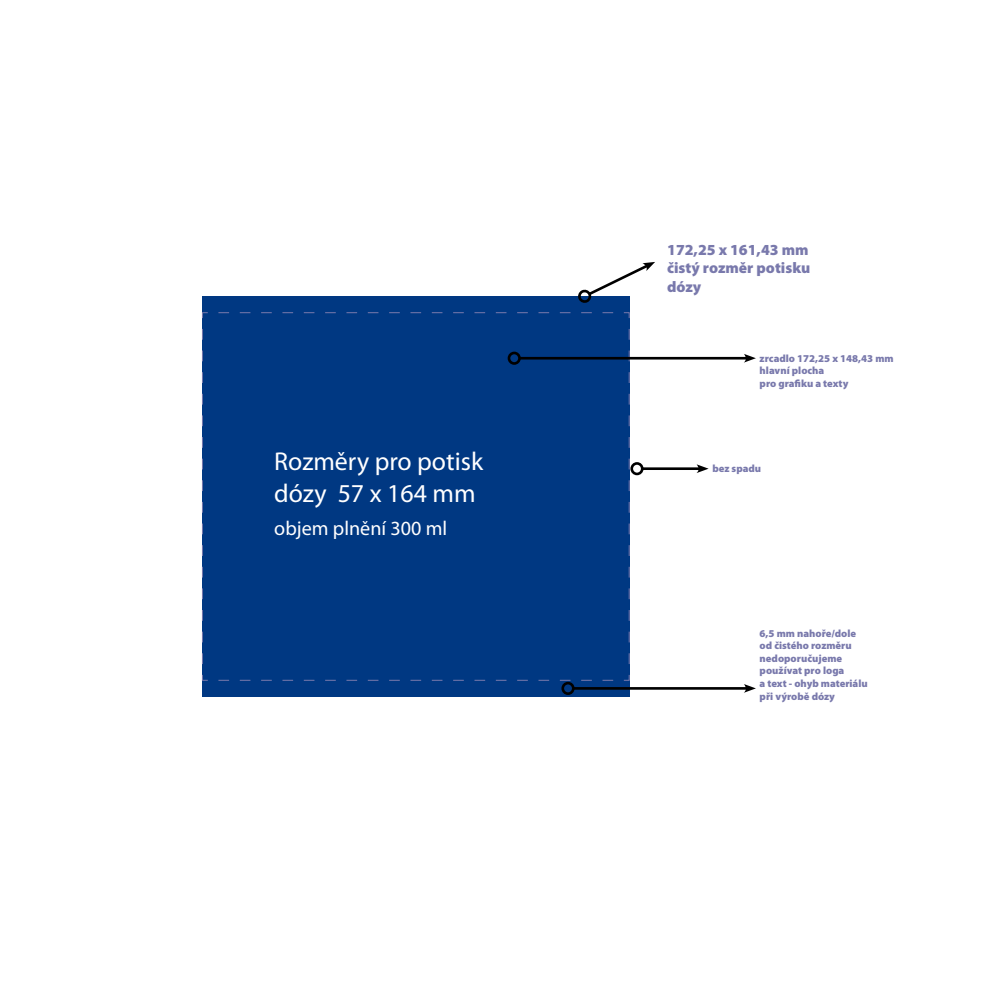
<style>
.page{position:relative;width:993px;height:993px;background:#fff}
.page>*{position:absolute;margin:0;border:0;box-sizing:border-box;transform-origin:0 0}
.t1{font:25.81px/32.4px "Myriad Pro";color:#fff}
.t2{font:20.12px "Myriad Pro";color:#fff}
.t3{font:900 15.4px/18.5px "Myriad Pro";color:#7979ac;text-align:justify}
.t4{font:900 10.5px/12.6px "Myriad Pro";color:#7979ac}
</style>
<div class="page">
<div style="left:202px;top:296px;width:427px;height:400px;background:#003882"></div>
<svg style="left:202px;top:312px;width:428px;height:369px"></svg>
<svg style="left:578px;top:262px;width:77px;height:42px"></svg>
<hr style="left:519px;top:357px;width:229px;height:2px;background:#000">
<div style="left:507px;top:351px;width:13px;height:13px;border:3px solid #000;border-radius:50%"></div>
<svg style="left:743px;top:354px;width:12px;height:8px"></svg>
<hr style="left:642px;top:467px;width:59px;height:3px;background:#000">
<div style="left:630px;top:462px;width:13px;height:13px;border:3px solid #000;border-radius:50%"></div>
<svg style="left:696px;top:464px;width:12px;height:9px"></svg>
<hr style="left:573px;top:686px;width:175px;height:3px;background:#000">
<div style="left:561px;top:681px;width:13px;height:13px;border:3px solid #000;border-radius:50%"></div>
<svg style="left:743px;top:684px;width:12px;height:8px"></svg>
<h1 class="t1" style="left:274px;top:444px;width:210px">Rozměry pro potisk dózy 57 x 164 mm</h1>
<h2 class="t2" style="left:274px;top:515px;width:174px">objem plnění 300 ml</h2>
<h3 class="t3" style="left:667px;top:240px;width:145px">172,25 x 161,43 mm čistý rozměr potisku dózy</h3>
<p class="t4" style="left:759px;top:352px;width:135px">zrcadlo 172,25 x 148,43 mm hlavní plocha<br>pro grafiku a texty</p>
<p class="t4" style="left:712px;top:462px;width:50px">bez spadu</p>
<p class="t4" style="left:759px;top:626px;width:110px">6,5 mm nahoře/dole od čistého rozměru nedoporučujeme používat pro loga<br>a text - ohyb materiálu při výrobě dózy</p>
</div>
